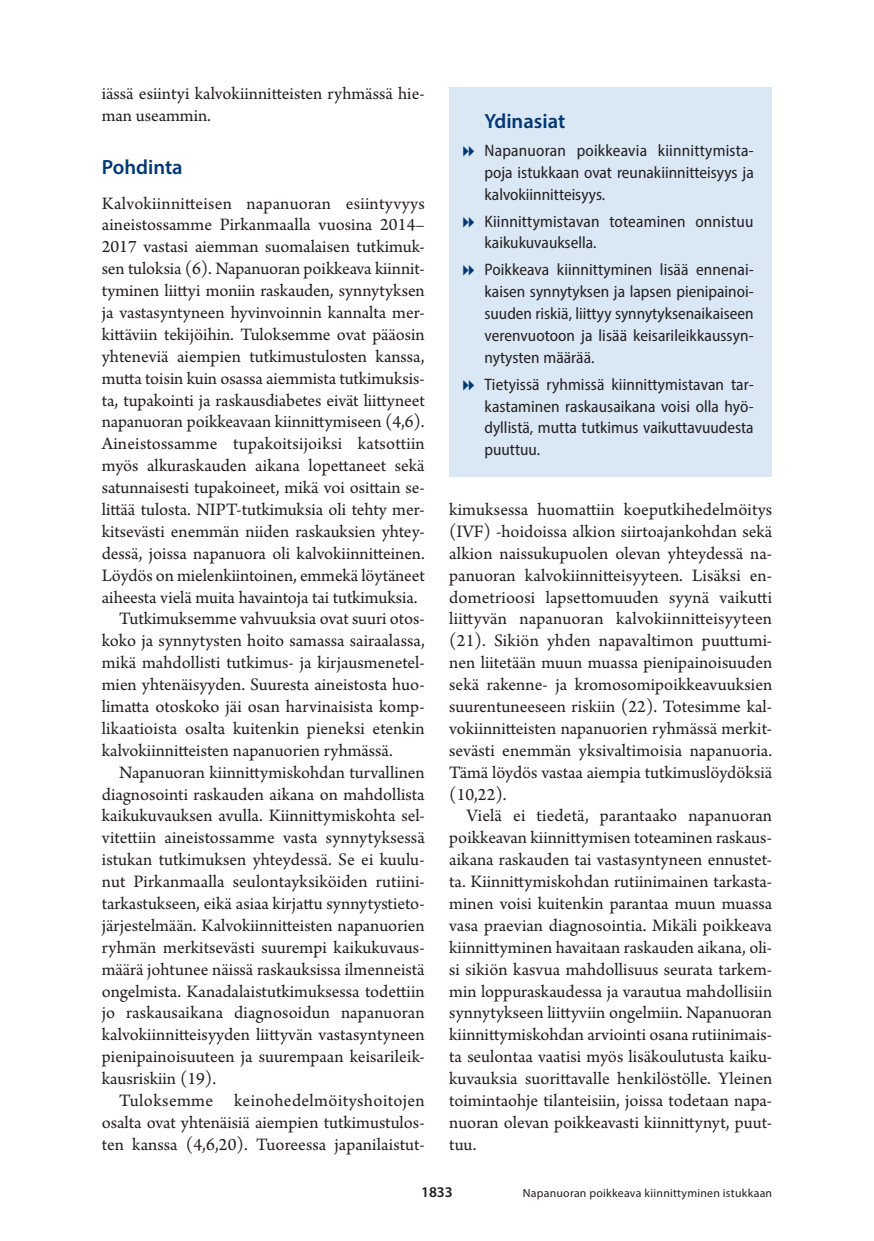
<style>
.page{position:relative;width:874px;height:1241px;background:#fff}
.page>*{position:absolute;margin:0;border:0;box-sizing:border-box;transform-origin:0 0}
.ydinasiat_otsikko_tu{font:600 20.65px "Myriad Pro";color:#013874}
.v1{font:600 20.65px "Myriad Pro";color:#013874}
.l_ei_sis{font:18.38px/21.9px "Arno Pro";color:#231f20;text-align:justify}
.t1{font:semi-condensed 16.62px/21.9px "Myriad Pro";color:#231f20;text-align:justify}
.t2{font:600 14.88px "Myriad Pro";color:#231f20}
.Ala{font:11.9px "Myriad Pro";letter-spacing:.02em;color:#231f20}
</style>
<div class="page">
<div style="left:449px;top:87px;width:322px;height:389px;background:#dae7f5"></div>
<p class="l_ei_sis" style="left:102px;top:84px;width:324px">iässä esiintyi kalvokiinnitteisten ryhmässä hie&shy;man useammin.</p>
<p class="v1" style="left:102px;top:153px;width:82px">Pohdinta</p>
<p class="l_ei_sis" style="left:102px;top:193px;width:324px">Kalvokiinnitteisen napanuoran esiintyvyys aineistossamme Pirkanmaalla vuosina 2014– 2017 vastasi aiemman suomalaisen tutkimuk&shy;sen tuloksia (6). Napanuoran poikkeava kiinnit&shy;tyminen liittyi moniin raskauden, synnytyksen ja vastasyntyneen hyvinvoinnin kannalta mer&shy;kittäviin tekijöihin. Tuloksemme ovat pääosin yhteneviä aiempien tutkimustulosten kanssa, mutta toisin kuin osassa aiemmista tutkimuksis&shy;ta, tupakointi ja raskausdiabetes eivät liittyneet napanuoran poikkeavaan kiinnittymiseen (4,6).<br>Aineistossamme tupakoitsijoiksi katsottiin myös alkuraskauden aikana lopettaneet sekä satunnaisesti tupakoineet, mikä voi osittain se&shy;littää tulosta. NIPT-tutkimuksia oli tehty mer&shy;kitsevästi enemmän niiden raskauksien yhtey&shy;dessä, joissa napanuora oli kalvokiinnitteinen.<br>Löydös on mielenkiintoinen, emmekä löytäneet aiheesta vielä muita havaintoja tai tutkimuksia.</p>
<p class="l_ei_sis" style="left:102px;top:609px;width:324px;text-indent:17px">Tutkimuksemme vahvuuksia ovat suuri otos&shy;koko ja synnytysten hoito samassa sairaalassa, mikä mahdollisti tutkimus- ja kirjausmenetel&shy;mien yhtenäisyyden. Suuresta aineistosta huo&shy;limatta otoskoko jäi osan harvinaisista komp&shy;likaatioista osalta kuitenkin pieneksi etenkin kalvokiinnitteisten napanuorien ryhmässä.</p>
<p class="l_ei_sis" style="left:102px;top:762px;width:324px;text-indent:17px">Napanuoran kiinnittymiskohdan turvallinen diagnosointi raskauden aikana on mahdollista kaikukuvauksen avulla. Kiinnittymiskohta sel&shy;vitettiin aineistossamme vasta synnytyksessä istukan tutkimuksen yhteydessä. Se ei kuulu&shy;nut Pirkanmaalla seulontayksiköiden rutiini&shy;tarkastukseen, eikä asiaa kirjattu synnytystieto&shy;järjestelmään. Kalvokiinnitteisten napanuorien ryhmän merkitsevästi suurempi kaikukuvaus&shy;määrä johtunee näissä raskauksissa ilmenneistä ongelmista. Kanadalaistutkimuksessa todettiin jo raskausaikana diagnosoidun napanuoran kalvokiinnitteisyyden liittyvän vastasyntyneen pienipainoisuuteen ja suurempaan keisarileik&shy;kausriskiin (19).</p>
<p class="l_ei_sis" style="left:102px;top:1090px;width:324px;text-indent:17px">Tuloksemme keinohedelmöityshoitojen osalta ovat yhtenäisiä aiempien tutkimustulos&shy;ten kanssa (4,6,20). Tuoreessa japanilaistut-</p>
<p class="ydinasiat_otsikko_tu" style="left:484px;top:108px;width:82px">Ydinasiat</p>
<p class="t1" style="left:484px;top:139px;width:271px">Napanuoran poikkeavia kiinnittymista&shy;poja istukkaan ovat reunakiinnitteisyys ja kalvokiinnitteisyys.</p>
<p class="t1" style="left:484px;top:210px;width:270px">Kiinnittymistavan toteaminen onnistuu kaikukuvauksella.</p>
<p class="t1" style="left:484px;top:258px;width:270px">Poikkeava kiinnittyminen lisää ennenai&shy;kaisen synnytyksen ja lapsen pienipainoi&shy;suuden riskiä, liittyy synnytyksenaikaiseen verenvuotoon ja lisää keisarileikkaussyn&shy;nytysten määrää.</p>
<p class="t1" style="left:484px;top:373px;width:270px">Tietyissä ryhmissä kiinnittymistavan tar&shy;kastaminen raskausaikana voisi olla hyö&shy;dyllistä, mutta tutkimus vaikuttavuudesta puuttuu.</p>
<p class="l_ei_sis" style="left:449px;top:499px;width:324px">kimuksessa huomattiin koeputkihedelmöitys (IVF) ‑hoidoissa alkion siirtoajankohdan sekä alkion naissukupuolen olevan yhteydessä na&shy;panuoran kalvokiinnitteisyyteen. Lisäksi en&shy;dometrioosi lapsettomuuden syynä vaikutti liittyvän napanuoran kalvokiinnitteisyyteen (21). Sikiön yhden napavaltimon puuttumi&shy;nen liitetään muun muassa pienipainoisuuden sekä rakenne- ja kromosomipoikkeavuuksien suurentuneeseen riskiin (22). Totesimme kal&shy;vokiinnitteisten napanuorien ryhmässä merkit&shy;sevästi enemmän yksivaltimoisia napanuoria.<br>Tämä löydös vastaa aiempia tutkimuslöydöksiä (10,22).</p>
<p class="l_ei_sis" style="left:449px;top:805px;width:324px;text-indent:17px">Vielä ei tiedetä, parantaako napanuoran poikkeavan kiinnittymisen toteaminen raskaus&shy;aikana raskauden tai vastasyntyneen ennustet&shy;ta. Kiinnittymiskohdan rutiinimainen tarkasta&shy;minen voisi kuitenkin parantaa muun muassa vasa praevian diagnosointia. Mikäli poikkeava kiinnittyminen havaitaan raskauden aikana, oli&shy;si sikiön kasvua mahdollisuus seurata tarkem&shy;min loppuraskaudessa ja varautua mahdollisiin synnytykseen liittyviin ongelmiin. Napanuoran kiinnittymiskohdan arviointi osana rutiinimais&shy;ta seulontaa vaatisi myös lisäkoulutusta kaiku&shy;kuvauksia suorittavalle henkilöstölle. Yleinen toimintaohje tilanteisiin, joissa todetaan napa&shy;nuoran olevan poikkeavasti kiinnittynyt, puut&shy;tuu.</p>
<p class="t2" style="left:421px;top:1182px;width:33px">1833</p>
<p class="Ala" style="left:522px;top:1185px;width:251px">Napanuoran poikkeava kiinnittyminen istukkaan</p>
</div>
